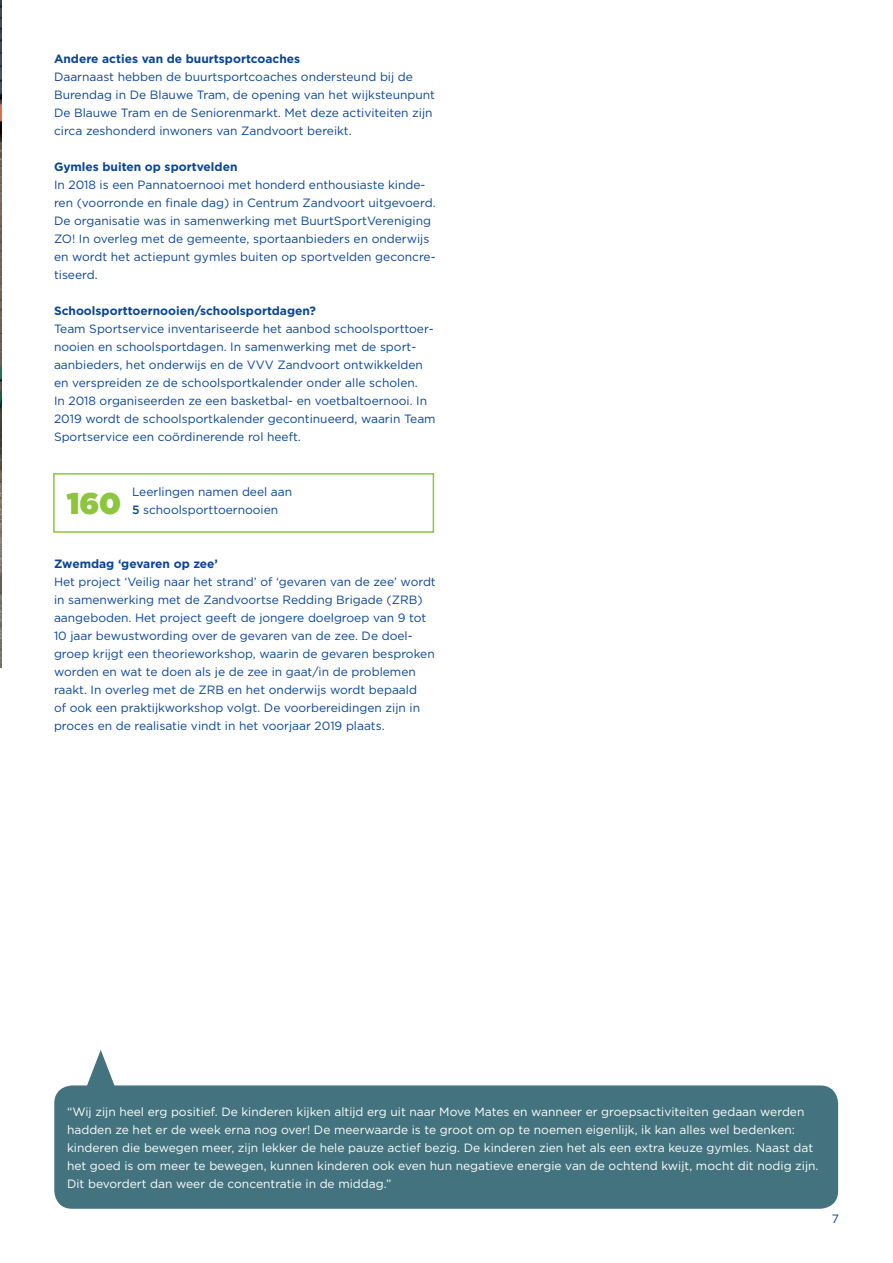
<style>
.page{position:relative;width:893px;height:1263px;background:#fff}
.page>*{position:absolute;margin:0;border:0;box-sizing:border-box;transform-origin:0 0}
.t1{font:900 30px "Gotham";color:#8bc63e}
.t2{font:12px/18px "Gotham";color:#094594}
.t3{font:12px/18px "Gotham";color:#fff}
.t4{font:700 12px "Gotham";color:#094594}
.s1{font-weight:500}
</style>
<div class="page">
<img style="left:0;top:0;width:1px;height:668px">
<div style="left:54px;top:1085px;width:784px;height:124px;background:#43737e;border-radius:18px"></div>
<svg style="left:86px;top:1050px;width:30px;height:36px"></svg>
<div style="left:53px;top:473px;width:381px;height:60px;border:2px solid #8bc63e"></div>
<p class="t4" style="left:54px;top:51px;width:248px">Andere acties van de buurtsportcoaches</p>
<p class="t2" style="left:54px;top:67px;width:383px">Daarnaast hebben de buurtsportcoaches ondersteund bij de Burendag in De Blauwe Tram, de opening van het wijksteunpunt De Blauwe Tram en de Seniorenmarkt. Met deze activiteiten zijn circa zeshonderd inwoners van Zandvoort bereikt.</p>
<p class="t4" style="left:54px;top:159px;width:185px">Gymles buiten op sportvelden</p>
<p class="t2" style="left:54px;top:175px;width:383px">In 2018 is een Pannatoernooi met honderd enthousiaste kinde&shy;ren (voorronde en finale dag) in Centrum Zandvoort uitgevoerd.<br>De organisatie was in samenwerking met BuurtSportVereniging ZO! In overleg met de gemeente, sportaanbieders en onderwijs en wordt het actiepunt gymles buiten op sportvelden geconcre&shy;tiseerd.</p>
<p class="t4" style="left:54px;top:303px;width:264px">Schoolsporttoernooien/schoolsportdagen?</p>
<p class="t2" style="left:54px;top:319px;width:383px">Team Sportservice inventariseerde het aanbod schoolsporttoer&shy;nooien en schoolsportdagen. In samenwerking met de sport&shy;aanbieders, het onderwijs en de VVV Zandvoort ontwikkelden en verspreiden ze de schoolsportkalender onder alle scholen.<br>In 2018 organiseerden ze een basketbal- en voetbaltoernooi. In 2019 wordt de schoolsportkalender gecontinueerd, waarin Team Sportservice een coördinerende rol heeft.</p>
<p class="t1" style="left:67px;top:482px;width:56px">160</p>
<p class="t2" style="left:132px;top:483px;width:162px">Leerlingen namen deel aan<br><span class="s1">5</span> schoolsporttoernooien</p>
<p class="t4" style="left:54px;top:556px;width:166px">Zwemdag ‘gevaren op zee’</p>
<p class="t2" style="left:54px;top:573px;width:383px">Het project ‘Veilig naar het strand’ of ‘gevaren van de zee’ wordt in samenwerking met de Zandvoortse Redding Brigade (ZRB) aangeboden. Het project geeft de jongere doelgroep van 9 tot 10 jaar bewustwording over de gevaren van de zee. De doel&shy;groep krijgt een theorieworkshop, waarin de gevaren besproken worden en wat te doen als je de zee in gaat/in de problemen raakt. In overleg met de ZRB en het onderwijs wordt bepaald<br>of ook een praktijkworkshop volgt. De voorbereidingen zijn in proces en de realisatie vindt in het voorjaar 2019 plaats.</p>
<p class="t3" style="left:67px;top:1102px;width:753px">“Wij zijn heel erg positief. De kinderen kijken altijd erg uit naar Move Mates en wanneer er groepsactiviteiten gedaan werden hadden ze het er de week erna nog over! De meerwaarde is te groot om op te noemen eigenlijk, ik kan alles wel bedenken: kinderen die bewegen meer, zijn lekker de hele pauze actief bezig. De kinderen zien het als een extra keuze gymles. Naast dat het goed is om meer te bewegen, kunnen kinderen ook even hun negatieve energie van de ochtend kwijt, mocht dit nodig zijn.<br>Dit bevordert dan weer de concentratie in de middag.”</p>
<p class="t2" style="left:832px;top:1209px;width:9px">7</p>
</div>
